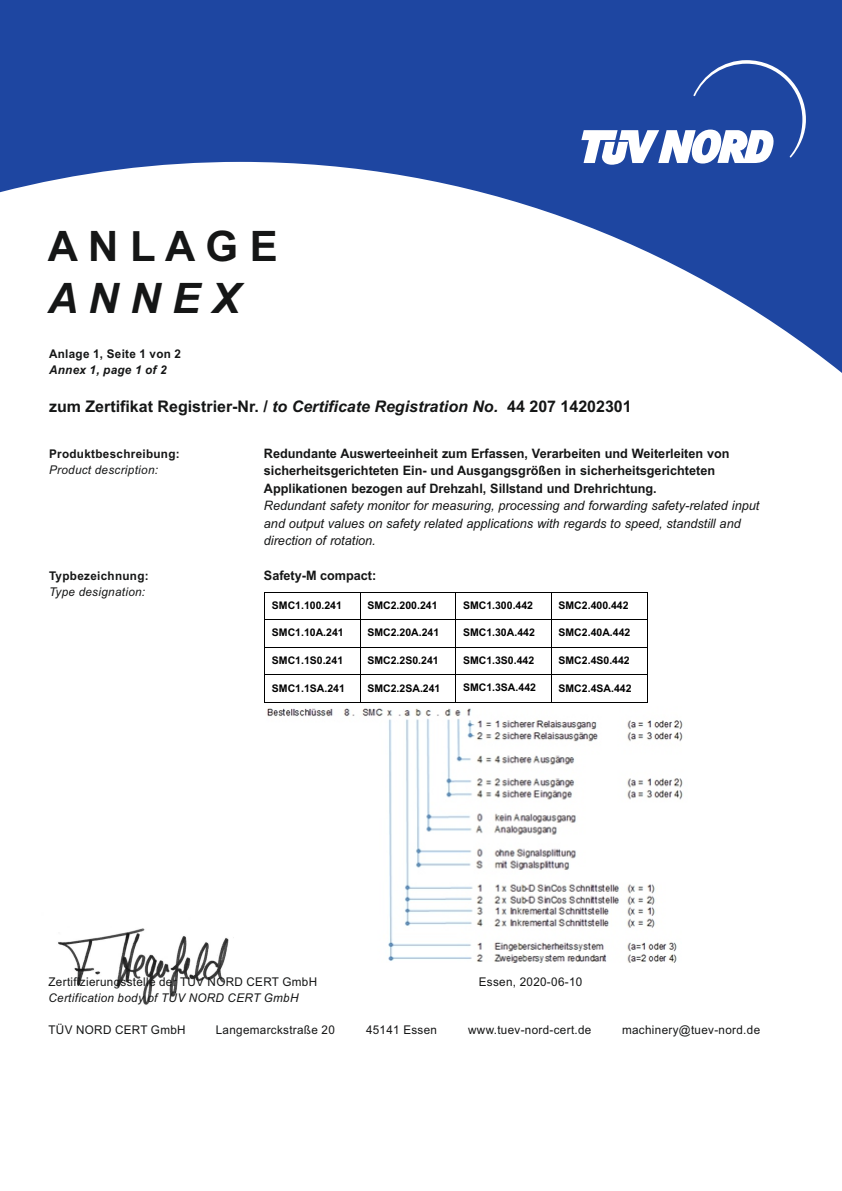
<style>
.page{position:relative;width:842px;height:1191px;background:#fff}
.page>*{position:absolute;margin:0;border:0;box-sizing:border-box;transform-origin:0 0}
.t1{font:700 42px "Arial";color:#151616}
.t2{font:italic 700 42px "Arial";color:#151616}
.t3{font:700 16px "Arial";color:#151616}
.t4{font:700 13px/17.4px "Arial";color:#151616}
.t5{font:italic 13px/17.4px "Arial";color:#151616}
.t6{font:12px "Arial";letter-spacing:.03em;color:#151616}
.t7{font:italic 12px "Arial";letter-spacing:.03em;color:#151616}
.t8{font:700 12px "Arial";letter-spacing:.03em;color:#151616}
.t9{font:italic 700 12px "Arial";letter-spacing:.03em;color:#151616}
.t10{font:700 10.5px "Arial";color:#000}
.s1{font-style:italic}
</style>
<div class="page">
<img style="left:58px;top:928px;width:176px;height:77px">
<img style="left:267px;top:708px;width:416px;height:255px">
<hr style="left:265px;top:592px;width:95px;height:1px;background:#000">
<hr style="left:361px;top:592px;width:95px;height:1px;background:#000">
<hr style="left:456px;top:592px;width:95px;height:1px;background:#000">
<hr style="left:552px;top:592px;width:95px;height:1px;background:#000">
<hr style="left:265px;top:619px;width:95px;height:1px;background:#000">
<hr style="left:361px;top:619px;width:95px;height:1px;background:#000">
<hr style="left:456px;top:619px;width:95px;height:1px;background:#000">
<hr style="left:552px;top:619px;width:95px;height:1px;background:#000">
<hr style="left:265px;top:647px;width:95px;height:1px;background:#000">
<hr style="left:361px;top:647px;width:95px;height:1px;background:#000">
<hr style="left:456px;top:647px;width:95px;height:1px;background:#000">
<hr style="left:552px;top:647px;width:95px;height:1px;background:#000">
<hr style="left:265px;top:674px;width:95px;height:1px;background:#000">
<hr style="left:361px;top:674px;width:95px;height:1px;background:#000">
<hr style="left:456px;top:674px;width:95px;height:1px;background:#000">
<hr style="left:552px;top:674px;width:95px;height:1px;background:#000">
<hr style="left:265px;top:702px;width:95px;height:1px;background:#000">
<svg style="left:360px;top:592px;width:1px;height:111px"></svg>
<hr style="left:361px;top:702px;width:95px;height:1px;background:#000">
<hr style="left:456px;top:702px;width:95px;height:1px;background:#000">
<svg style="left:551px;top:592px;width:1px;height:111px"></svg>
<hr style="left:552px;top:702px;width:95px;height:1px;background:#000">
<svg style="left:647px;top:592px;width:1px;height:111px"></svg>
<svg style="left:0;top:0;width:842px;height:373px;fill:#1e46a1"></svg>
<svg style="left:581px;top:60px;width:225px;height:105px"></svg>
<h1 class="t1" style="left:48px;top:230px;width:232px">A N LA G E</h1>
<h1 class="t2" style="left:48px;top:282px;width:194px">A N N E X</h1>
<p class="t8" style="left:49px;top:349px;width:134px">Anlage 1, Seite 1 von 2</p>
<p class="t9" style="left:49px;top:365px;width:119px">Annex 1, page 1 of 2</p>
<p class="t3" style="left:49px;top:400px;width:584px">zum Zertifikat Registrier-Nr. / <span class="s1">to Certificate Registration No.</span> 44 207 14202301</p>
<p class="t8" style="left:49px;top:449px;width:132px">Produktbeschreibung:</p>
<p class="t7" style="left:49px;top:465px;width:111px">Product description:</p>
<p class="t4" style="left:264px;top:446px;width:467px">Redundante Auswerteeinheit zum Erfassen, Verarbeiten und Weiterleiten von sicherheitsgerichteten Ein- und Ausgangsgrößen in sicherheitsgerichteten<br>Applikationen bezogen auf Drehzahl, Sillstand und Drehrichtung.</p>
<p class="t5" style="left:264px;top:498px;width:497px">Redundant safety monitor for measuring, processing and forwarding safety-related input and output values on safety related applications with regards to speed, standstill and direction of rotation.</p>
<p class="t8" style="left:49px;top:571px;width:101px">Typbezeichnung:</p>
<p class="t7" style="left:49px;top:587px;width:98px">Type designation:</p>
<p class="t4" style="left:264px;top:568px;width:114px">Safety-M compact:</p>
<p class="t10" style="left:272px;top:601px;width:72px">SMC1.100.241</p>
<p class="t10" style="left:367px;top:601px;width:72px">SMC2.200.241</p>
<p class="t10" style="left:463px;top:601px;width:72px">SMC1.300.442</p>
<p class="t10" style="left:558px;top:601px;width:72px">SMC2.400.442</p>
<p class="t10" style="left:272px;top:629px;width:73px">SMC1.10A.241</p>
<p class="t10" style="left:367px;top:629px;width:73px">SMC2.20A.241</p>
<p class="t10" style="left:463px;top:629px;width:73px">SMC1.30A.442</p>
<p class="t10" style="left:558px;top:629px;width:73px">SMC2.40A.442</p>
<p class="t10" style="left:272px;top:656px;width:73px">SMC1.1S0.241</p>
<p class="t10" style="left:367px;top:656px;width:73px">SMC2.2S0.241</p>
<p class="t10" style="left:463px;top:656px;width:73px">SMC1.3S0.442</p>
<p class="t10" style="left:558px;top:656px;width:73px">SMC2.4S0.442</p>
<p class="t10" style="left:272px;top:684px;width:75px">SMC1.1SA.241</p>
<p class="t10" style="left:367px;top:684px;width:75px">SMC2.2SA.241</p>
<p class="t10" style="left:463px;top:684px;width:75px">SMC1.3SA.442</p>
<p class="t10" style="left:558px;top:684px;width:75px">SMC2.4SA.442</p>
<p class="t6" style="left:49px;top:977px;width:270px">Zertifizierungsstelle der TÜV NORD CERT GmbH</p>
<p class="t7" style="left:49px;top:993px;width:251px">Certification body of TÜV NORD CERT GmbH</p>
<p class="t6" style="left:479px;top:977px;width:105px">Essen, 2020-06-10</p>
<p class="t6" style="left:49px;top:1024px;width:139px">TÜV NORD CERT GmbH</p>
<p class="t6" style="left:216px;top:1024px;width:121px">Langemarckstraße 20</p>
<p class="t6" style="left:366px;top:1024px;width:73px">45141 Essen</p>
<p class="t6" style="left:468px;top:1024px;width:125px">www.tuev-nord-cert.de</p>
<p class="t6" style="left:622px;top:1024px;width:140px">machinery@tuev-nord.de</p>
</div>
